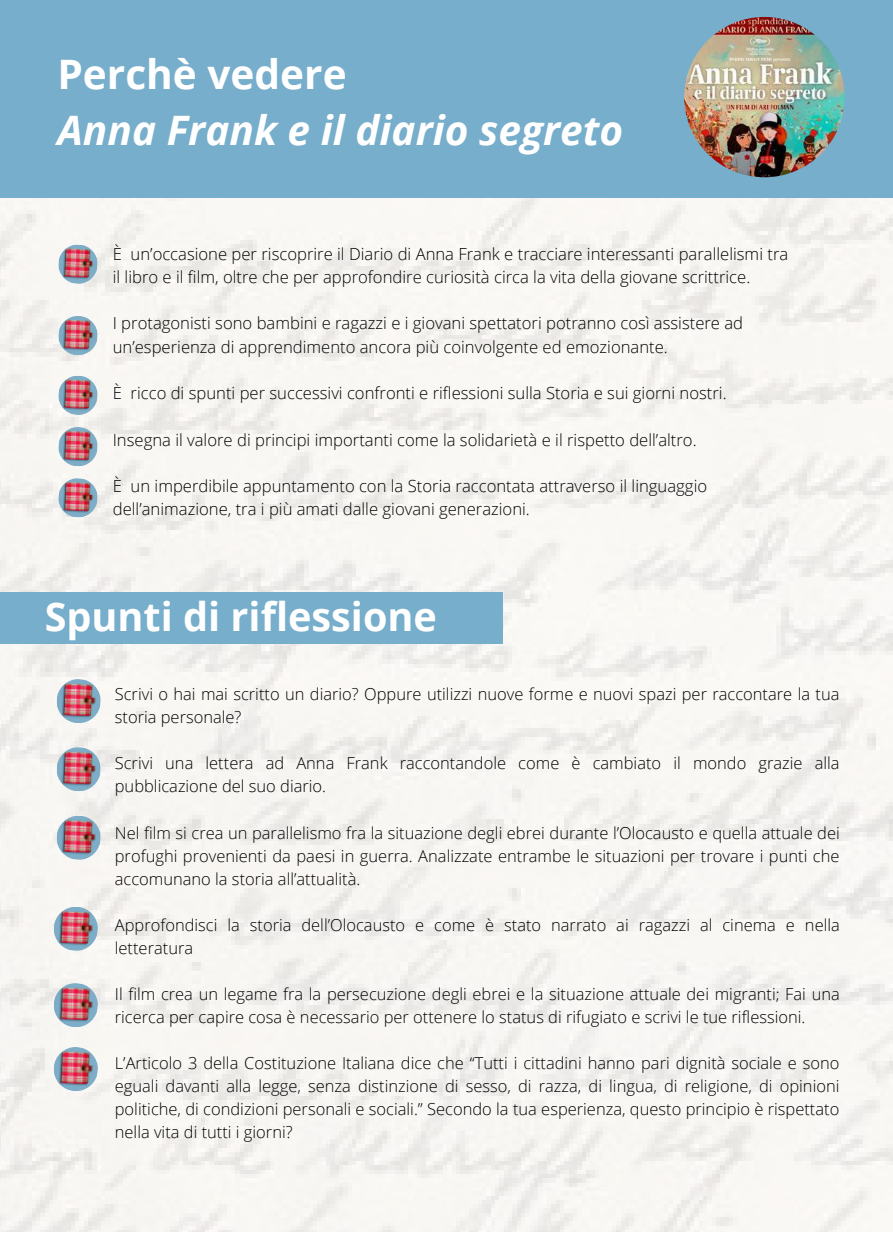
<style>
.page{position:relative;width:893px;height:1233px;background:#fff}
.page>*{position:absolute;margin:0;border:0;box-sizing:border-box;transform-origin:0 0}
.t1{font:italic 700 40.65px "Open Sans";color:#fff}
.t2{font:700 40.65px "Open Sans";color:#fff}
.t3{font:700 39.6px "Open Sans";color:#fff}
.t4{font:300 16.65px/23.2px "Open Sans";color:#000}
.t5{font:300 16.5px/23px "Open Sans";color:#000}
</style>
<div class="page">
<img style="left:0;top:198px;width:892px;height:1034px">
<div style="left:0;top:0;width:892px;height:198px;background:#77aecb"></div>
<img style="left:684px;top:17px;width:160px;height:160px;border-radius:50%">
<div style="left:0;top:592px;width:502px;height:52px;background:#77aecb"></div>
<img style="left:58px;top:244px;width:40px;height:40px">
<img style="left:58px;top:315px;width:40px;height:41px">
<img style="left:58px;top:375px;width:40px;height:40px">
<img style="left:58px;top:427px;width:40px;height:40px">
<img style="left:58px;top:478px;width:40px;height:40px">
<img style="left:56px;top:679px;width:45px;height:45px">
<img style="left:56px;top:747px;width:45px;height:45px">
<img style="left:56px;top:815px;width:45px;height:45px">
<img style="left:53px;top:906px;width:45px;height:45px">
<img style="left:53px;top:983px;width:45px;height:45px">
<img style="left:53px;top:1046px;width:45px;height:46px">
<h1 class="t2" style="left:57px;top:45px;width:291px">Perchè vedere</h1>
<h1 class="t1" style="left:57px;top:101px;width:567px">Anna Frank e il diario segreto</h1>
<p class="t4" style="left:113px;top:242px;width:677px">È un’occasione per riscoprire il Diario di Anna Frank e tracciare interessanti parallelismi tra il libro e il film, oltre che per approfondire curiosità circa la vita della giovane scrittrice.</p>
<p class="t4" style="left:113px;top:311px;width:631px">I protagonisti sono bambini e ragazzi e i giovani spettatori potranno così assistere ad un’esperienza di apprendimento ancora più coinvolgente ed emozionante.</p>
<p class="t4" style="left:113px;top:381px;width:615px">È ricco di spunti per successivi confronti e riflessioni sulla Storia e sui giorni nostri.</p>
<p class="t4" style="left:113px;top:428px;width:585px">Insegna il valore di principi importanti come la solidarietà e il rispetto dell’altro.</p>
<p class="t4" style="left:113px;top:474px;width:596px">È un imperdibile appuntamento con la Storia raccontata attraverso il linguaggio dell’animazione, tra i più amati dalle giovani generazioni.</p>
<h2 class="t3" style="left:45px;top:589px;width:394px">Spunti di riflessione</h2>
<p class="t5" style="left:115px;top:683px;width:726px">Scrivi o hai mai scritto un diario? Oppure utilizzi nuove forme e nuovi spazi per raccontare la tua storia personale?</p>
<p class="t5" style="left:115px;top:752px;width:726px">Scrivi una lettera ad Anna Frank raccontandole come è cambiato il mondo grazie alla pubblicazione del suo diario.</p>
<p class="t5" style="left:115px;top:821px;width:726px;text-align:justify">Nel film si crea un parallelismo fra la situazione degli ebrei durante l’Olocausto e quella attuale dei profughi provenienti da paesi in guerra. Analizzate entrambe le situazioni per trovare i punti che accomunano la storia all’attualità.</p>
<p class="t5" style="left:115px;top:913px;width:726px">Approfondisci la storia dell’Olocausto e come è stato narrato ai ragazzi al cinema e nella letteratura</p>
<p class="t5" style="left:115px;top:982px;width:726px">Il film crea un legame fra la persecuzione degli ebrei e la situazione attuale dei migranti; Fai una ricerca per capire cosa è necessario per ottenere lo status di rifugiato e scrivi le tue riflessioni.</p>
<p class="t5" style="left:115px;top:1051px;width:726px;text-align:justify">L’Articolo 3 della Costituzione Italiana dice che “Tutti i cittadini hanno pari dignità sociale e sono eguali davanti alla legge, senza distinzione di sesso, di razza, di lingua, di religione, di opinioni politiche, di condizioni personali e sociali.” Secondo la tua esperienza, questo principio è rispettato nella vita di tutti i giorni?</p>
</div>
